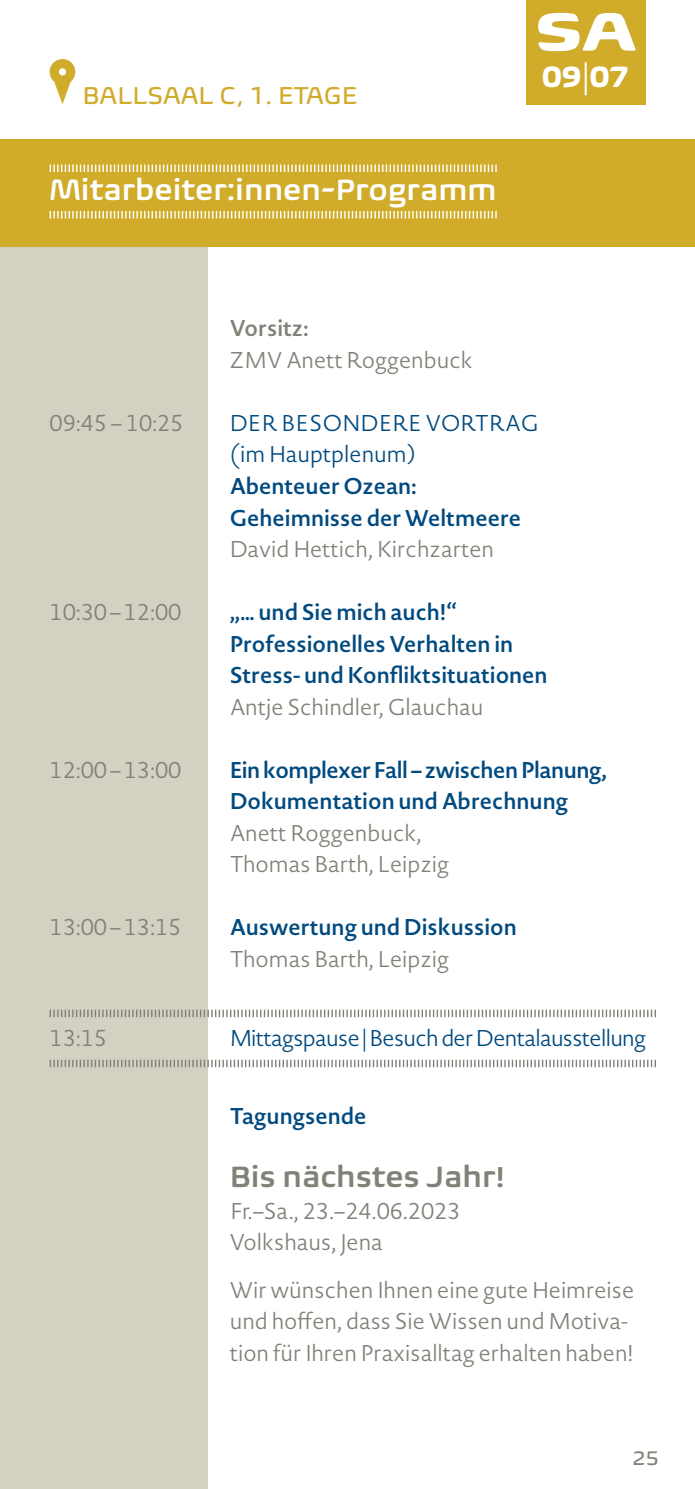
<style>
.page{position:relative;width:695px;height:1489px;background:#fff}
.page>*{position:absolute;margin:0;border:0;box-sizing:border-box;transform-origin:0 0}
.t1{font:700 55px "Biome Std";color:#fff;scale:1.32 1}
.t2{font:600 30px "Biome Std";color:#fff}
.t3{font:600 30px "Biome Std";color:#818178}
.t4{font:700 30px "Biome Std";color:#fff}
.t5{font:25px "Biome Std";color:#d1ab2a}
.t6{font:300 22.5px/31.5px "Novel Sans Pro";color:#818178}
.t7{font:600 22.5px/31.5px "Novel Sans Pro";color:#004a7f}
.t8{font:600 22.5px/31.5px "Novel Sans Pro";letter-spacing:-.02em;color:#004a7f}
.t9{font:300 22.5px "Novel Sans Pro";letter-spacing:-.03em;color:#004a7f}
.t10{font:300 22.5px/31.5px "Novel Sans Pro";color:#004a7f}
.t11{font:600 22.5px "Novel Sans Pro";color:#818178}
.t12{font:20px "Biome Std";color:#818178}
</style>
<div class="page">
<div style="left:0;top:247px;width:207px;height:1241px;background:#d2d1c2"></div>
<svg style="left:50px;top:1009px;width:606px;height:8px"></svg>
<svg style="left:50px;top:1059px;width:606px;height:8px"></svg>
<div style="left:0;top:139px;width:694px;height:108px;background:#d1ab2a"></div>
<svg style="left:50px;top:164px;width:446px;height:8px"></svg>
<svg style="left:50px;top:211px;width:446px;height:7px"></svg>
<svg style="left:50px;top:59px;width:25px;height:45px"></svg>
<div style="left:526px;top:0;width:119px;height:104px;background:#d1ab2a"></div>
<p class="t5" style="left:82px;top:80px;width:276px">BALLSAAL C, 1. ETAGE</p>
<h2 class="t2" style="left:50px;top:170px;width:448px">Mitarbeiter:innen-Programm</h2>
<h1 class="t1" style="left:535px;top:-4px;width:79px">SA</h1>
<h2 class="t4" style="left:542px;top:57px;width:89px">09|07</h2>
<p class="t11" style="left:230px;top:312px;width:81px">Vorsitz:</p>
<p class="t6" style="left:230px;top:344px;width:244px">ZMV Anett Roggenbuck</p>
<p class="t6" style="left:50px;top:407px;width:135px">09:45 – 10:25</p>
<p class="t10" style="left:230px;top:407px;width:311px">DER BESONDERE VORTRAG (im Hauptplenum)</p>
<p class="t7" style="left:230px;top:469px;width:293px">Abenteuer Ozean:<br>Geheimnisse der Weltmeere</p>
<p class="t6" style="left:230px;top:533px;width:266px">David Hettich, Kirchzarten</p>
<p class="t6" style="left:50px;top:596px;width:133px">10:30 – 12:00</p>
<p class="t7" style="left:230px;top:595px;width:319px">„… und Sie mich auch!“<br>Professionelles Verhalten in<br>Stress- und Konfliktsituationen</p>
<p class="t6" style="left:230px;top:691px;width:255px">Antje Schindler, Glauchau</p>
<p class="t6" style="left:50px;top:754px;width:133px">12:00 – 13:00</p>
<p class="t8" style="left:230px;top:753px;width:378px">Ein komplexer Fall – zwischen Planung,<br>Dokumentation und Abrechnung</p>
<p class="t6" style="left:230px;top:817px;width:221px">Anett Roggenbuck,<br>Thomas Barth, Leipzig</p>
<p class="t6" style="left:50px;top:911px;width:133px">13:00 – 13:15</p>
<p class="t7" style="left:230px;top:910px;width:288px">Auswertung und Diskussion</p>
<p class="t6" style="left:230px;top:943px;width:221px">Thomas Barth, Leipzig</p>
<p class="t6" style="left:50px;top:1021px;width:59px">13:15</p>
<p class="t9" style="left:230px;top:1022px;width:418px">Mittagspause | Besuch der Dentalausstellung</p>
<p class="t7" style="left:230px;top:1099px;width:138px">Tagungsende</p>
<h2 class="t3" style="left:230px;top:1157px;width:277px">Bis nächstes Jahr!</h2>
<p class="t6" style="left:230px;top:1195px;width:232px">Fr.–Sa., 23.–24.06.2023<br>Volkshaus, Jena</p>
<p class="t6" style="left:230px;top:1273px;width:406px">Wir wünschen Ihnen eine gute Heimreise und hoffen, dass Sie Wissen und Motiva&shy;tion für Ihren Praxisalltag erhalten haben!</p>
<p class="t12" style="left:632px;top:1445px;width:28px">25</p>
</div>
